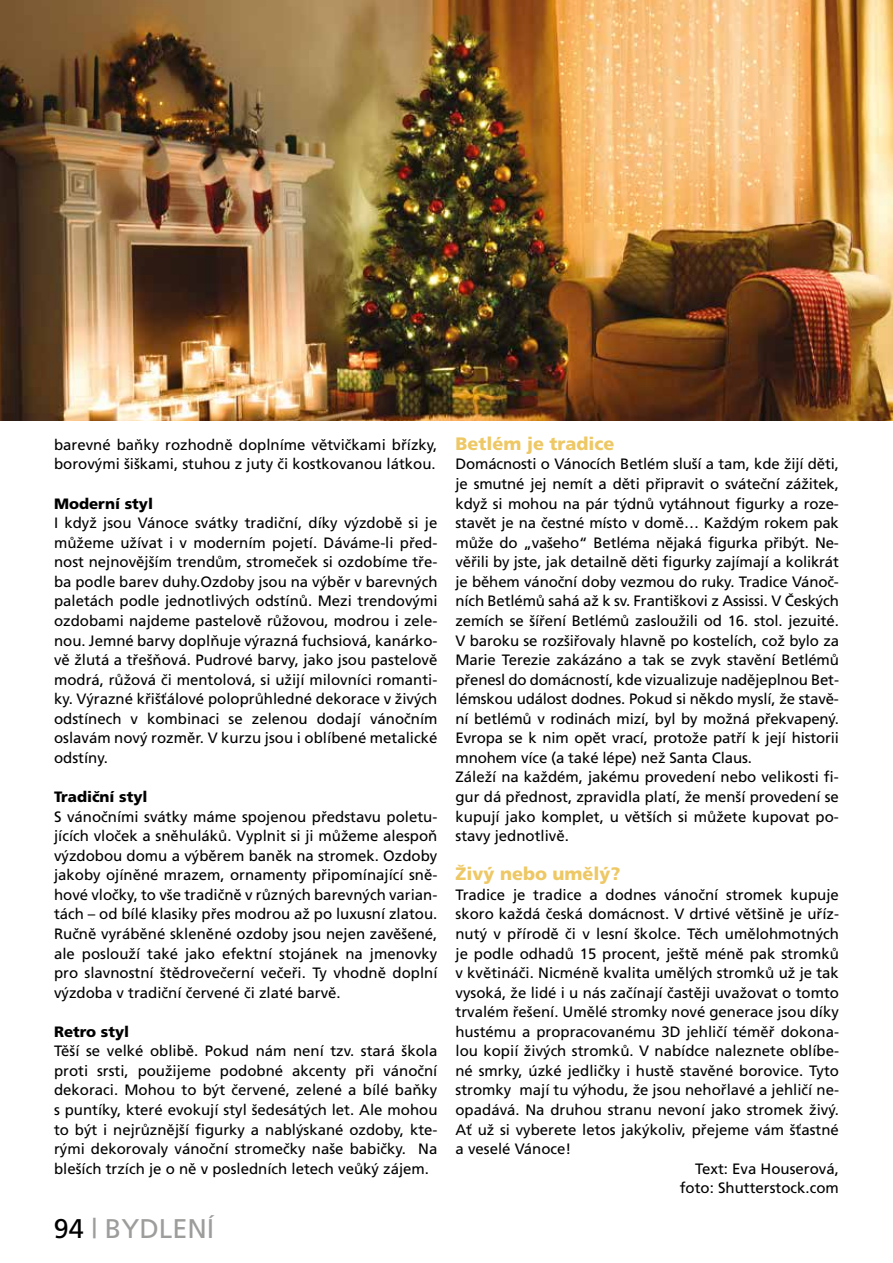
<style>
.page{position:relative;width:893px;height:1263px;background:#fff}
.page>*{position:absolute;margin:0;border:0;box-sizing:border-box;transform-origin:0 0}
.t1{font:27px "Frutiger OT";color:#9d9d9c}
.t2{font:900 18px "Frutiger OT";color:#eec865}
.t3{font:15px/19.5px "Frutiger OT";color:#000;text-align:justify}
.t4{font:900 15px "Frutiger OT";color:#000}
.s1{color:#000}
</style>
<div class="page">
<img style="left:0;top:0;width:893px;height:421px">
<p class="t3" style="left:54px;top:435px;width:385px">barevné baňky rozhodně doplníme větvičkami břízky, borovými šiškami, stuhou z juty či kostkovanou látkou.</p>
<p class="t4" style="left:54px;top:495px;width:101px">Moderní styl</p>
<p class="t3" style="left:54px;top:513px;width:385px">I když jsou Vánoce svátky tradiční, díky výzdobě si je můžeme užívat i v moderním pojetí. Dáváme-li před&shy;nost nejnovějším trendům, stromeček si ozdobíme tře&shy;ba podle barev duhy.Ozdoby jsou na výběr v barevných paletách podle jednotlivých odstínů. Mezi trendovými ozdobami najdeme pastelově růžovou, modrou i zele&shy;nou. Jemné barvy doplňuje výrazná fuchsiová, kanárko&shy;vě žlutá a třešňová. Pudrové barvy, jako jsou pastelově modrá, růžová či mentolová, si užijí milovníci romanti&shy;ky. Výrazné křišťálové poloprůhledné dekorace v živých odstínech v kombinaci se zelenou dodají vánočním oslavám nový rozměr. V kurzu jsou i oblíbené metalické odstíny.</p>
<p class="t4" style="left:54px;top:788px;width:95px">Tradiční styl</p>
<p class="t3" style="left:54px;top:807px;width:385px">S vánočními svátky máme spojenou představu poletu&shy;jících vloček a sněhuláků. Vyplnit si ji můžeme alespoň výzdobou domu a výběrem baněk na stromek. Ozdoby jakoby ojíněné mrazem, ornamenty připomínající sně&shy;hové vločky, to vše tradičně v různých barevných varian&shy;tách – od bílé klasiky přes modrou až po luxusní zlatou.<br>Ručně vyráběné skleněné ozdoby jsou nejen zavěšené, ale poslouží také jako efektní stojánek na jmenovky pro slavnostní štědrovečerní večeři. Ty vhodně doplní výzdoba v tradiční červené či zlaté barvě.</p>
<p class="t4" style="left:54px;top:1023px;width:77px">Retro styl</p>
<p class="t3" style="left:54px;top:1042px;width:385px">Těší se velké oblibě. Pokud nám není tzv. stará škola proti srsti, použijeme podobné akcenty při vánoční dekoraci. Mohou to být červené, zelené a bílé baňky s puntíky, které evokují styl šedesátých let. Ale mohou to být i nejrůznější figurky a nablýskané ozdoby, kte&shy;rými dekorovaly vánoční stromečky naše babičky. Na bleších trzích je o ně v posledních letech veůký zájem.</p>
<h1 class="t1" style="left:54px;top:1214px;width:162px"><span class="s1">94</span> | BYDLENÍ</h1>
<p class="t2" style="left:455px;top:433px;width:161px">Betlém je tradice</p>
<p class="t3" style="left:455px;top:455px;width:385px;text-align:left">Domácnosti o Vánocích Betlém sluší a tam, kde žijí děti, je smutné jej nemít a děti připravit o sváteční zážitek, když si mohou na pár týdnů vytáhnout figurky a roze&shy;stavět je na čestné místo v domě… Každým rokem pak může do „vašeho“ Betléma nějaká figurka přibýt. Ne&shy;věřili by jste, jak detailně děti figurky zajímají a kolikrát je během vánoční doby vezmou do ruky. Tradice Vánoč&shy;ních Betlémů sahá až k sv. Františkovi z Assissi. V Českých zemích se šíření Betlémů zasloužili od 16. stol. jezuité.<br>V baroku se rozšiřovaly hlavně po kostelích, což bylo za Marie Terezie zakázáno a tak se zvyk stavění Betlémů přenesl do domácností, kde vizualizuje nadějeplnou Bet&shy;lémskou událost dodnes. Pokud si někdo myslí, že stavě&shy;ní betlémů v rodinách mizí, byl by možná překvapený.<br>Evropa se k nim opět vrací, protože patří k její historii mnohem více (a také lépe) než Santa Claus.<br>Záleží na každém, jakému provedení nebo velikosti fi&shy;gur dá přednost, zpravidla platí, že menší provedení se kupují jako komplet, u větších si můžete kupovat po&shy;stavy jednotlivě.</p>
<p class="t2" style="left:455px;top:864px;width:167px">Živý nebo umělý?</p>
<p class="t3" style="left:455px;top:885px;width:385px">Tradice je tradice a dodnes vánoční stromek kupuje</p>
<p class="t3" style="left:455px;top:905px;width:385px">skoro každá česká domácnost. V drtivé většině je uříz-</p>
<p class="t3" style="left:455px;top:924px;width:385px">nutý v přírodě či v lesní školce. Těch umělohmotných</p>
<p class="t3" style="left:455px;top:944px;width:385px">je podle odhadů 15 procent, ještě méně pak stromků</p>
<p class="t3" style="left:455px;top:963px;width:385px">v květináči. Nicméně kvalita umělých stromků už je tak</p>
<p class="t3" style="left:455px;top:983px;width:385px">vysoká, že lidé i u nás začínají častěji uvažovat o tomto</p>
<p class="t3" style="left:455px;top:1002px;width:385px">trvalém řešení. Umělé stromky nové generace jsou díky</p>
<p class="t3" style="left:455px;top:1022px;width:385px">hustému a propracovanému 3D jehličí téměř dokona-</p>
<p class="t3" style="left:455px;top:1042px;width:385px">lou kopií živých stromků. V nabídce naleznete oblíbe-</p>
<p class="t3" style="left:455px;top:1061px;width:385px">né smrky, úzké jedličky i hustě stavěné borovice. Tyto</p>
<p class="t3" style="left:455px;top:1081px;width:385px">stromky mají tu výhodu, že jsou nehořlavé a jehličí ne-</p>
<p class="t3" style="left:455px;top:1100px;width:385px">opadává. Na druhou stranu nevoní jako stromek živý.</p>
<p class="t3" style="left:455px;top:1120px;width:385px">Ať už si vyberete letos jakýkoliv, přejeme vám šťastné</p>
<p class="t3" style="left:455px;top:1139px;width:117px">a veselé Vánoce!</p>
<p class="t3" style="left:695px;top:1159px;width:145px">Text: Eva Houserová,</p>
<p class="t3" style="left:680px;top:1178px;width:161px">foto: Shutterstock.com</p>
</div>
